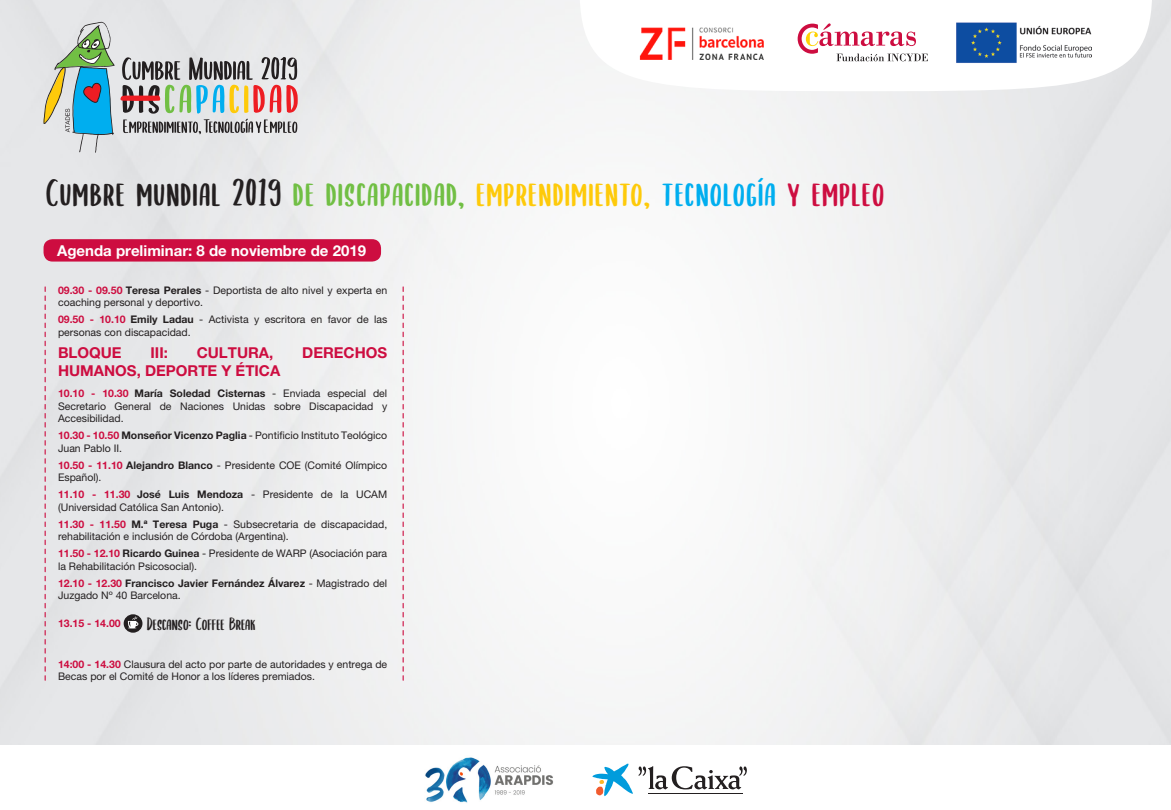
<style>
.page{position:relative;width:1171px;height:810px;background:#fff}
.page>*{position:absolute;margin:0;border:0;box-sizing:border-box;transform-origin:0 0}
.t1{font:39px "SUBSCRIBER";letter-spacing:.03em;color:#231f20}
.t2{font:18px "SUBSCRIBER";color:#231f20}
.t3{font:700 15px "Helvetica Neue LT Pro";color:#cd0d40}
.t4{font:700 15px "Helvetica Neue LT Pro";color:#fff}
.t5{font:10.5px/12.6px "Helvetica Neue LT Pro";color:#231f20}
.t6{font:700 10.5px "Helvetica Neue LT Pro";color:#cd0d40}
.s1{color:#71bf44}
.s2{color:#feca0a}
.s3{color:#00aeef}
.s4{color:#cd0d40}
.s5{font-weight:700;color:#cd0d40}
.s6{font-weight:700}
</style>
<div class="page">
<img style="left:0;top:0;width:1171px;height:745px">
<div style="left:44px;top:239px;width:337px;height:23px;background:#cd0d40;border-radius:9px"></div>
<svg style="left:43px;top:22px;width:255px;height:131px;background:#bbc4c2"></svg>
<svg style="left:579px;top:0;width:573px;height:92px"></svg>
<img style="left:955px;top:21px;width:136px;height:43px">
<svg style="left:797px;top:23px;width:131px;height:38px"></svg>
<img style="left:631px;top:21px;width:151px;height:39px">
<svg style="left:124px;top:614px;width:18px;height:19px"></svg>
<svg style="left:128px;top:616px;width:10px;height:13px"></svg>
<svg style="left:45px;top:287px;width:1px;height:393px"></svg>
<img style="left:425px;top:757px;width:128px;height:46px">
<svg style="left:592px;top:764px;width:155px;height:32px"></svg>
<svg style="left:402px;top:287px;width:2px;height:393px"></svg>
<h1 class="t1" style="left:46px;top:167px;width:840px">Cumbre mundial 2019 <span class="s1">de discapacidad,</span> <span class="s2">emprendimiento,</span> <span class="s3">tecnología</span> <span class="s4">y empleo</span></h1>
<h3 class="t4" style="left:57px;top:241px;width:310px">Agenda preliminar: 8 de noviembre de 2019</h3>
<p class="t5" style="left:58px;top:284px;width:331px"><span class="s5">09.30 - 09.50</span> <span class="s6">Teresa Perales</span> - Deportista de alto nivel y experta en coaching personal y deportivo.</p>
<p class="t5" style="left:58px;top:313px;width:331px"><span class="s5">09.50 - 10.10</span> <span class="s6">Emily Ladau</span> - Activista y escritora en favor de las personas con discapacidad.</p>
<h3 class="t3" style="left:58px;top:344px;width:65px">BLOQUE</h3>
<h3 class="t3" style="left:150px;top:344px;width:19px">III:</h3>
<h3 class="t3" style="left:197px;top:344px;width:78px">CULTURA,</h3>
<h3 class="t3" style="left:302px;top:344px;width:87px">DERECHOS</h3>
<h3 class="t3" style="left:58px;top:362px;width:224px">HUMANOS, DEPORTE Y ÉTICA</h3>
<p class="t5" style="left:58px;top:387px;width:331px;text-align:justify"><span class="s5">10.10 - 10.30</span> <span class="s6">María Soledad Cisternas</span> - Enviada especial del Secretario General de Naciones Unidas sobre Discapacidad y Accesibilidad.</p>
<p class="t5" style="left:58px;top:429px;width:331px"><span class="s5">10.30 - 10.50</span> <span class="s6">Monseñor Vicenzo Paglia</span> - Pontificio Instituto Teológico<br>Juan Pablo II.</p>
<p class="t5" style="left:58px;top:459px;width:331px"><span class="s5">10.50 - 11.10</span> <span class="s6">Alejandro Blanco</span> - Presidente COE (Comité Olímpico<br>Español).</p>
<p class="t5" style="left:58px;top:488px;width:331px"><span class="s5">11.10 - 11.30</span> <span class="s6">José Luis Mendoza</span> - Presidente de la UCAM (Universidad Católica San Antonio).</p>
<p class="t5" style="left:58px;top:518px;width:331px"><span class="s5">11.30 - 11.50</span> <span class="s6">M.ª Teresa Puga</span> - Subsecretaria de discapacidad, rehabilitación e inclusión de Córdoba (Argentina).</p>
<p class="t5" style="left:58px;top:547px;width:331px"><span class="s5">11.50 - 12.10</span> <span class="s6">Ricardo Guinea</span> - Presidente de WARP (Asociación para la Rehabilitación Psicosocial).</p>
<p class="t5" style="left:58px;top:576px;width:331px"><span class="s5">12.10 - 12.30</span> <span class="s6">Francisco Javier Fernández Álvarez</span> - Magistrado del<br>Juzgado Nº 40 Barcelona.</p>
<p class="t6" style="left:58px;top:616px;width:64px">13.15 - 14.00</p>
<h2 class="t2" style="left:147px;top:612px;width:110px">Descanso: Coffee Break</h2>
<p class="t5" style="left:58px;top:658px;width:331px"><span class="s5">14:00 - 14.30</span> Clausura del acto por parte de autoridades y entrega de<br>Becas por el Comité de Honor a los líderes premiados.</p>
</div>
